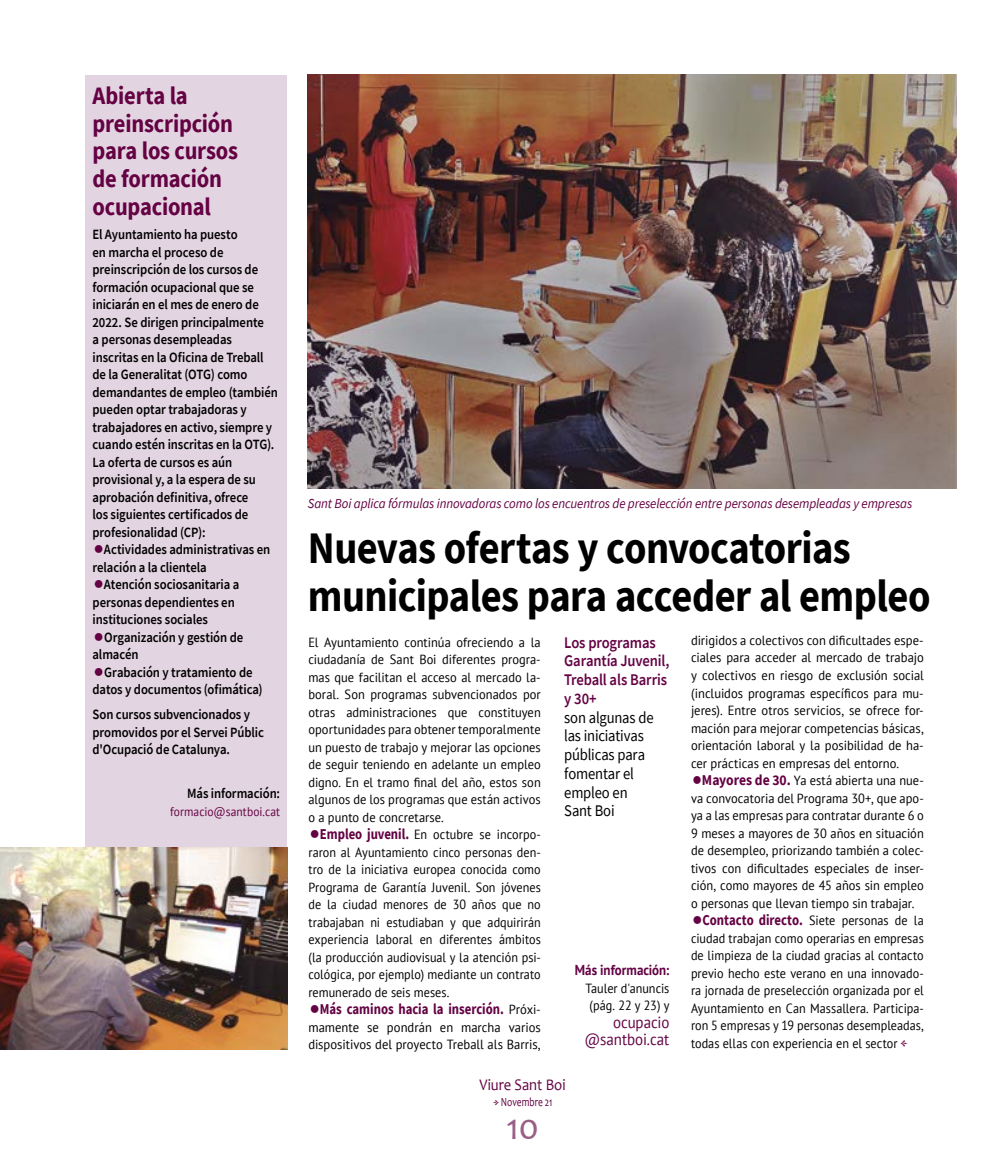
<style>
.page{position:relative;width:993px;height:1170px;background:#fff}
.page>*{position:absolute;margin:0;border:0;box-sizing:border-box;transform-origin:0 0}
.t1{font:700 45px/47.5px "Source Sans Pro";letter-spacing:-.015em;color:#000;scale:.9 1}
.t2{font:37.5px "Candara";color:#996085}
.t3{font:700 25px/27.5px "Source Sans Pro";letter-spacing:-.01em;color:#640243;scale:.9 1}
.t4{font:16.25px/18.8px "Source Sans Pro";letter-spacing:-.01em;color:#000;scale:.9 1}
.t5{font:600 16.25px/18.8px "Source Sans Pro";letter-spacing:-.01em;color:#640243;scale:.9 1}
.t6{font:16.25px/17.5px "PT Sans";color:#640243;text-align:right;scale:.92 1}
.t7{font:16.25px "Candara";color:#640243;scale:.9 1}
.t8{font:700 15px "Source Sans Pro";color:#640243;scale:.85 1}
.t9{font:700 14.38px "PT Sans";color:#640243;scale:.9 1}
.t10{font:600 14.12px/17.5px "Source Sans Pro";letter-spacing:-.005em;color:#000;scale:.9 1}
.t11{font:italic 13.75px "Source Sans Pro";letter-spacing:-.01em;color:#640243;scale:.94 1}
.t12{font:13.25px/17.5px "PT Sans";color:#000;scale:.95 1}
.t13{font:13.25px/17.5px "PT Sans";color:#000;scale:.94 1}
.t14{font:13.25px/17.5px "PT Sans";color:#000;text-align:center;scale:.92 1}
.t15{font:12.5px "PT Sans";letter-spacing:.01em;color:#640243;scale:.92 1}
.t16{font:12.5px "Candara";color:#640243;scale:.75 1}
.s1{font-family:"Koz Go Pr 6 N";font-weight:700;font-size:13.25px;color:#640243}
.s2{font-family:"Koz Go Pr 6 N";font-weight:700;color:#640243}
.s3{font-family:"Source Sans Pro";font-weight:700;font-size:15px;color:#640243}
.s4{font-family:"Koz Go Pr 6 N";font-size:13.25px}
.s5{font-family:"PT Sans";font-weight:400;font-size:13.25px;color:#000}
.s6{color:#640243}
</style>
<div class="page">
<div style="left:85px;top:75px;width:202px;height:974px;background:#e3d4e1"></div>
<img style="left:0;top:847px;width:287px;height:201px">
<img style="left:308px;top:74px;width:648px;height:415px">
<h3 class="t3" style="left:92px;top:82px;width:163px">Abierta la preinscripción para los cursos de formación ocupacional</h3>
<p class="t10" style="left:92px;top:225px;width:207px">El Ayuntamiento ha puesto<br>en marcha el proceso de preinscripción de los cursos de formación ocupacional que se iniciarán en el mes de enero de<br>2022. Se dirigen principalmente<br>a personas desempleadas inscritas en la Oficina de Treball de la Generalitat (OTG) como demandantes de empleo (también pueden optar trabajadoras y trabajadores en activo, siempre y cuando estén inscritas en la OTG).<br>La oferta de cursos es aún provisional y, a la espera de su aprobación definitiva, ofrece<br>los siguientes certificados de profesionalidad (CP): <span class="s1">⃝</span>Actividades administrativas en relación a la clientela<br><span class="s1">⃝</span>Atención sociosanitaria a personas dependientes en instituciones sociales <span class="s1">⃝</span>Organización y gestión de almacén<br><span class="s1">⃝</span>Grabación y tratamiento de datos y documentos (ofimática)</p>
<p class="t10" style="left:92px;top:705px;width:192px">Son cursos subvencionados y promovidos por el Servei Públic d'Ocupació de Catalunya.</p>
<p class="t10" style="left:187px;top:784px;width:105px">Más información:</p>
<p class="t15" style="left:170px;top:803px;width:121px">formacio@santboi.cat</p>
<p class="t11" style="left:308px;top:495px;width:644px">Sant Boi aplica fórmulas innovadoras como los encuentros de preselección entre personas desempleadas y empresas</p>
<h1 class="t1" style="left:308px;top:524px;width:693px">Nuevas ofertas y convocatorias municipales para acceder al empleo</h1>
<p class="t13" style="left:308px;top:632px;width:249px">El Ayuntamiento continúa ofreciendo a la ciudadanía de Sant Boi diferentes progra&shy;mas que facilitan el acceso al mercado la&shy;boral. Son programas subvencionados por otras administraciones que constituyen oportunidades para obtener temporalmente un puesto de trabajo y mejorar las opciones de seguir teniendo en adelante un empleo digno. En el tramo final del año, estos son algunos de los programas que están activos o a punto de concretarse.<br><span class="s2">⃝</span><span class="s3">Empleo juvenil.</span> En octubre se incorpo&shy;raron al Ayuntamiento cinco personas den&shy;tro de la iniciativa europea conocida como Programa de Garantía Juvenil. Son jóvenes de la ciudad menores de 30 años que no trabajaban ni estudiaban y que adquirirán experiencia laboral en diferentes ámbitos (la producción audiovisual y la atención psi&shy;cológica, por ejemplo) mediante un contrato remunerado de seis meses.</p>
<p class="t8" style="left:308px;top:999px;width:275px"><span class="s4">⃝</span>Más caminos hacia la inserción. <span class="s5">Próxi-</span></p>
<p class="t12" style="left:308px;top:1017px;width:246px">mamente se pondrán en marcha varios dispositivos del proyecto Treball als Barris,</p>
<p class="t12" style="left:690px;top:631px;width:246px">dirigidos a colectivos con dificultades espe&shy;ciales para acceder al mercado de trabajo y colectivos en riesgo de exclusión social (incluidos programas específicos para mu&shy;jeres). Entre otros servicios, se ofrece for&shy;mación para mejorar competencias básicas, orientación laboral y la posibilidad de ha&shy;cer prácticas en empresas del entorno. <span class="s2">⃝</span><span class="s3">Mayores de 30.</span> Ya está abierta una nue&shy;va convocatoria del Programa 30+, que apo&shy;ya a las empresas para contratar durante 6 o 9 meses a mayores de 30 años en situación de desempleo, priorizando también a colec&shy;tivos con dificultades especiales de inser&shy;ción, como mayores de 45 años sin empleo o personas que llevan tiempo sin trabajar. <span class="s2">⃝</span><span class="s3">Contacto directo.</span> Siete personas de la ciudad trabajan como operarias en empresas de limpieza de la ciudad gracias al contacto previo hecho este verano en una innovado&shy;ra jornada de preselección organizada por el Ayuntamiento en Can Massallera. Participa&shy;ron 5 empresas y 19 personas desempleadas, todas ellas con experiencia en el sector <span class="s6">■</span></p>
<p class="t5" style="left:564px;top:632px;width:118px">Los programas<br>Garantía Juvenil,<br>Treball als Barris y 30+</p>
<p class="t4" style="left:564px;top:707px;width:101px">son algunas de las iniciativas públicas para fomentar el empleo en<br>Sant Boi</p>
<p class="t9" style="left:574px;top:960px;width:106px">Más información:</p>
<p class="t14" style="left:585px;top:979px;width:93px">Tauler d'anuncis (pág. 22 y 23) y</p>
<p class="t6" style="left:584px;top:1012px;width:94px">ocupacio @santboi.cat</p>
<p class="t7" style="left:479px;top:1073px;width:97px">Viure Sant Boi</p>
<p class="t16" style="left:500px;top:1094px;width:70px">Novembre 21</p>
<h2 class="t2" style="left:506px;top:1102px;width:34px">10</h2>
</div>
